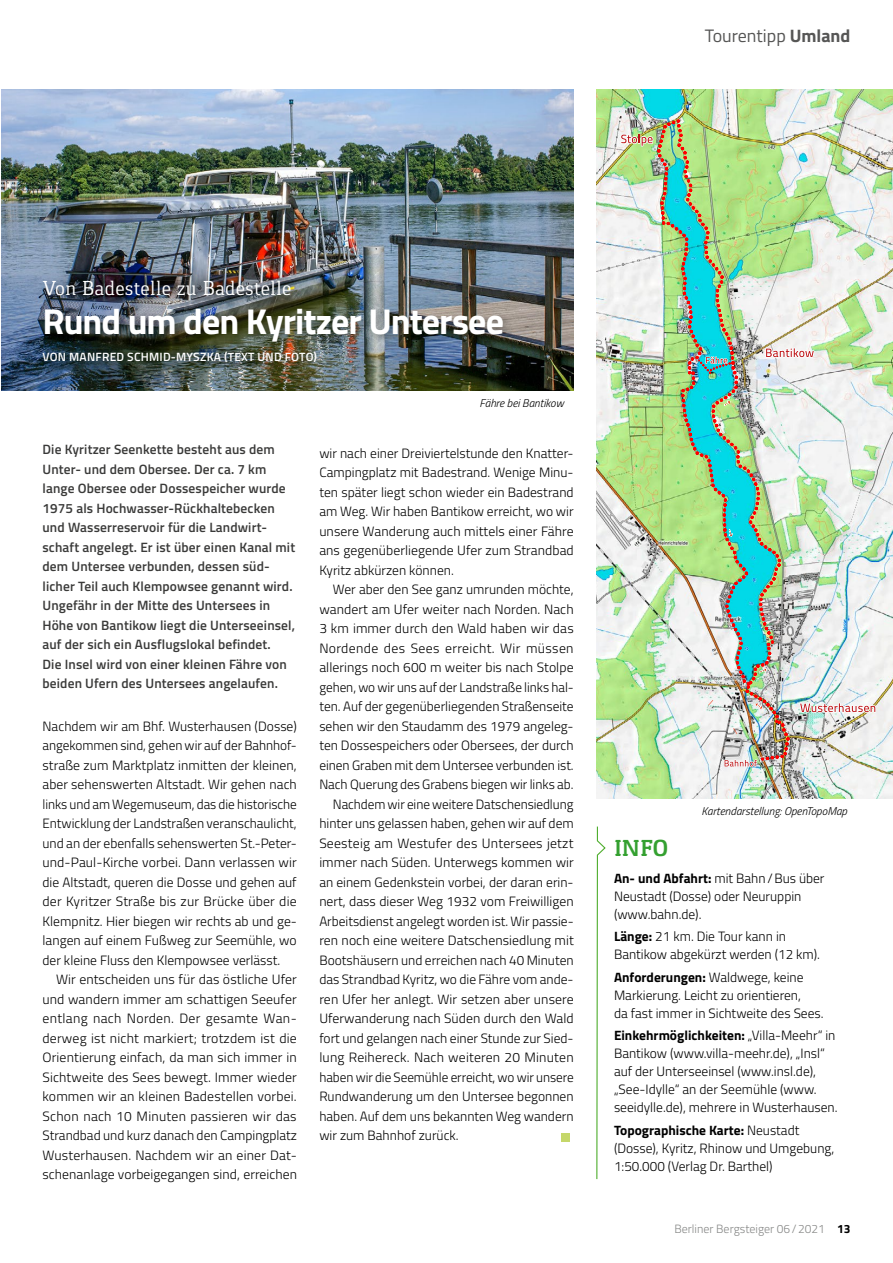
<style>
.page{position:relative;width:893px;height:1263px;background:#fff}
.page>*{position:absolute;margin:0;border:0;box-sizing:border-box;transform-origin:0 0}
.T02_Überschrift_Tour{font:700 36px "Titillium";letter-spacing:-.025em;color:#fff}
.I01_Info_Überschrift{font:700 24px "Gaspar";color:#34a030}
._01_Subline_Touren{font:21px "Gaspar";color:#fff}
.Rubrik{font:18px "Titillium";color:#565655}
.T04_Text_Folgeparagr{font:300 13.5px/19.5px "Titillium";letter-spacing:.005em;color:#000}
.T04_Text{font:300 13.5px/19.5px "Titillium";color:#000;text-align:justify}
.I02_Infotext{font:300 13.5px/18px "Titillium";color:#000}
._03_Introtext_Touren{font:600 13.5px/19.5px "Titillium";letter-spacing:.01em;color:#3a3a39}
.T02_Überschrift_Tour-2{font:600 12px "Titillium";letter-spacing:.02em;color:#fff}
.t1{font:300 12px "Titillium";color:#868786}
.Bildunterschriften_l{font:italic 300 11.25px "Titillium";color:#000}
.BU_links{font:italic 300 11.25px "Titillium";color:#000}
.s1{font-weight:700}
.s2{font-weight:700;color:#000}
</style>
<div class="page">
<img style="left:1px;top:89px;width:573px;height:301px">
<div style="left:562px;top:1133px;width:8px;height:8px;background:#c5d76a"></div>
<svg style="left:596px;top:826px;width:10px;height:354px"></svg>
<div style="left:38px;top:276px;width:475px;height:96px;background:#000;opacity:.35"></div>
<img style="left:596px;top:89px;width:297px;height:710px">
<img style="left:656px;top:89px;width:135px;height:674px">
<svg style="left:755px;top:703px;width:8px;height:6px"></svg>
<svg style="left:724px;top:757px;width:41px;height:10px"></svg>
<svg style="left:798px;top:697px;width:79px;height:16px"></svg>
<svg style="left:696px;top:356px;width:39px;height:22px"></svg>
<svg style="left:765px;top:346px;width:51px;height:13px"></svg>
<svg style="left:620px;top:133px;width:34px;height:14px"></svg>
<svg style="left:708px;top:699px;width:29px;height:36px"></svg>
<p class="Rubrik" style="left:705px;top:23px;width:147px">Tourentipp <span class="s1">Umland</span></p>
<p class="_01_Subline_Touren" style="left:43px;top:276px;width:251px">Von Badestelle zu Badestelle</p>
<p class="T02_Überschrift_Tour" style="left:43px;top:294px;width:463px">Rund um den Kyritzer Untersee</p>
<p class="T02_Überschrift_Tour-2" style="left:43px;top:348px;width:276px">VON MANFRED SCHMID-MYSZKA (TEXT UND FOTO)</p>
<p class="BU_links" style="left:479px;top:395px;width:86px">Fähre bei Bantikow</p>
<p class="_03_Introtext_Touren" style="left:43px;top:439px;width:254px">Die Kyritzer Seenkette besteht aus dem Unter- und dem Obersee. Der ca. 7 km lange Obersee oder Dossespeicher wurde 1975 als Hochwasser-Rückhaltebecken und Wasserreservoir für die Landwirt&shy;schaft angelegt. Er ist über einen Kanal mit dem Untersee verbunden, dessen süd&shy;licher Teil auch Klempowsee genannt wird.<br>Ungefähr in der Mitte des Untersees in Höhe von Bantikow liegt die Unterseeinsel, auf der sich ein Ausflugslokal befindet.<br>Die Insel wird von einer kleinen Fähre von beiden Ufern des Untersees angelaufen.</p>
<p class="T04_Text" style="left:43px;top:715px;width:256px">Nachdem wir am Bhf. Wusterhausen (Dosse) angekommen sind, gehen wir auf der Bahnhof&shy;straße zum Marktplatz inmitten der kleinen, aber sehenswerten Altstadt. Wir gehen nach links und am Wegemuseum, das die historische Entwicklung der Landstraßen veranschaulicht, und an der ebenfalls sehenswerten St.-Peter&shy;und-Paul-Kirche vorbei. Dann verlassen wir die Altstadt, queren die Dosse und gehen auf der Kyritzer Straße bis zur Brücke über die Klempnitz. Hier biegen wir rechts ab und ge&shy;langen auf einem Fußweg zur Seemühle, wo der kleine Fluss den Klempowsee verlässt.</p>
<p class="T04_Text_Folgeparagr" style="left:43px;top:969px;width:256px;text-indent:14px">Wir entscheiden uns für das östliche Ufer und wandern immer am schattigen Seeufer entlang nach Norden. Der gesamte Wan&shy;derweg ist nicht markiert; trotzdem ist die Orientierung einfach, da man sich immer in Sichtweite des Sees bewegt. Immer wieder kommen wir an kleinen Badestellen vorbei.<br>Schon nach 10 Minuten passieren wir das Strandbad und kurz danach den Campingplatz Wusterhausen. Nachdem wir an einer Dat&shy;schenanlage vorbeigegangen sind, erreichen</p>
<p class="T04_Text_Folgeparagr" style="left:319px;top:442px;width:256px;text-align:justify">wir nach einer Dreiviertelstunde den Knatter-Campingplatz mit Badestrand. Wenige Minu&shy;ten später liegt schon wieder ein Badestrand am Weg. Wir haben Bantikow erreicht, wo wir unsere Wanderung auch mittels einer Fähre ans gegenüberliegende Ufer zum Strandbad Kyritz abkürzen können.</p>
<p class="T04_Text_Folgeparagr" style="left:319px;top:579px;width:256px;text-indent:14px">Wer aber den See ganz umrunden möchte, wandert am Ufer weiter nach Norden. Nach 3 km immer durch den Wald haben wir das Nordende des Sees erreicht. Wir müssen allerings noch 600 m weiter bis nach Stolpe gehen, wo wir uns auf der Landstraße links hal&shy;ten. Auf der gegenüberliegenden Straßenseite sehen wir den Staudamm des 1979 angeleg&shy;ten Dossespeichers oder Obersees, der durch einen Graben mit dem Untersee verbunden ist.<br>Nach Querung des Grabens biegen wir links ab.</p>
<p class="T04_Text_Folgeparagr" style="left:319px;top:793px;width:256px;text-align:justify;text-indent:14px">Nachdem wir eine weitere Datschensiedlung hinter uns gelassen haben, gehen wir auf dem Seesteig am Westufer des Untersees jetzt immer nach Süden. Unterwegs kommen wir an einem Gedenkstein vorbei, der daran erin&shy;nert, dass dieser Weg 1932 vom Freiwilligen Arbeitsdienst angelegt worden ist. Wir passie&shy;ren noch eine weitere Datschensiedlung mit Bootshäusern und erreichen nach 40 Minuten das Strandbad Kyritz, wo die Fähre vom ande&shy;ren Ufer her anlegt. Wir setzen aber unsere Uferwanderung nach Süden durch den Wald fort und gelangen nach einer Stunde zur Sied&shy;lung Reihereck. Nach weiteren 20 Minuten haben wir die Seemühle erreicht, wo wir unsere Rundwanderung um den Untersee begonnen haben. Auf dem uns bekannten Weg wandern wir zum Bahnhof zurück.</p>
<p class="Bildunterschriften_l" style="left:702px;top:802px;width:147px">Kartendarstellung: OpenTopoMap</p>
<p class="I01_Info_Überschrift" style="left:614px;top:834px;width:56px">INFO</p>
<p class="I02_Infotext" style="left:614px;top:868px;width:212px"><span class="s1">An- und Abfahrt:</span> mit Bahn/Bus über<br>Neustadt (Dosse) oder Neuruppin (www.bahn.de).</p>
<p class="I02_Infotext" style="left:614px;top:927px;width:206px"><span class="s1">Länge:</span> 21 km. Die Tour kann in<br>Bantikow abgekürzt werden (12 km).</p>
<p class="I02_Infotext" style="left:614px;top:967px;width:209px"><span class="s1">Anforderungen:</span> Waldwege, keine<br>Markierung. Leicht zu orientieren,<br>da fast immer in Sichtweite des Sees.</p>
<p class="I02_Infotext" style="left:614px;top:1026px;width:223px"><span class="s1">Einkehrmöglichkeiten:</span> „Villa-Meehr“ in Bantikow (www.villa-meehr.de), „Insl“ auf der Unterseeinsel (www.insl.de), „See-Idylle“ an der Seemühle (www. seeidylle.de), mehrere in Wusterhausen.</p>
<p class="I02_Infotext" style="left:614px;top:1120px;width:222px"><span class="s1">Topographische Karte:</span> Neustadt (Dosse), Kyritz, Rhinow und Umgebung,<br>1:50.000 (Verlag Dr. Barthel)</p>
<p class="t1" style="left:674px;top:1220px;width:178px">Berliner Bergsteiger 06/2021 <span class="s2">13</span></p>
</div>
